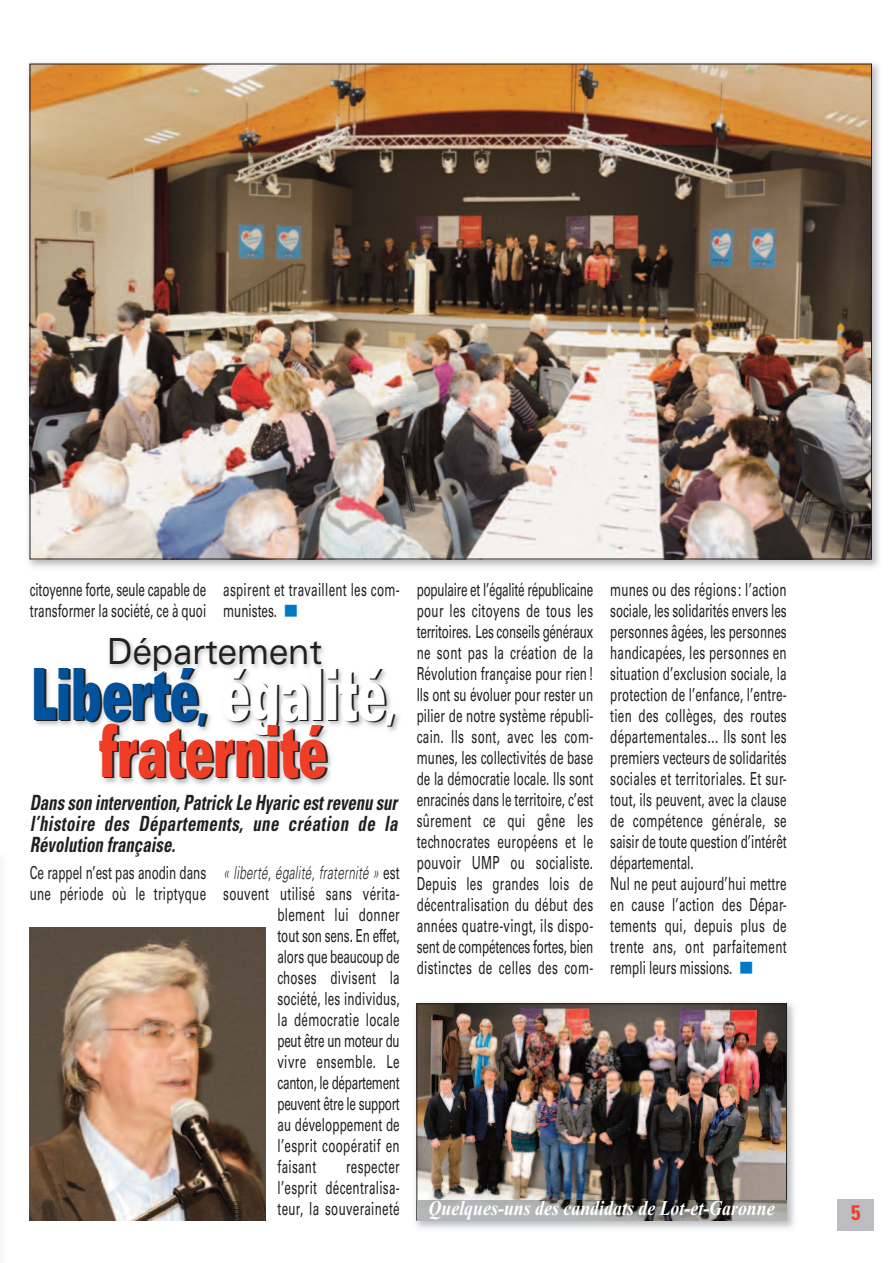
<style>
.page{position:relative;width:893px;height:1263px;background:#fff}
.page>*{position:absolute;margin:0;border:0;box-sizing:border-box;transform-origin:0 0}
.t1{font:900 expanded 72px/57px "Univers";color:#ef3e25;text-align:center;scale:.47 1}
.t2{font:expanded 36px "Univers";color:#231f20;scale:.8 1}
.t3{font:italic 700 condensed 21px/21px "Univers";letter-spacing:.025em;color:#231f20;text-align:justify;scale:.8 1}
.t4{font:italic 700 21px "Times New Roman";color:#fff;scale:.85 1}
.t5{font:700 condensed 21px "Univers";color:#ef3e25}
.t6{font:18px/21px "Univers";letter-spacing:.015em;color:#231f20;scale:.65 1}
.t7{font:18px/21px "Univers";letter-spacing:-.01em;color:#231f20;scale:.65 1}
.t8{font:18px "Univers";letter-spacing:-.025em;color:#231f20;scale:.65 1}
.t9{font:italic 300 18px "Univers";letter-spacing:.025em;color:#231f20;scale:.65 1}
.t10{font:18px "Univers";letter-spacing:-.02em;color:#231f20;scale:.65 1}
.t11{font:18px "Univers";letter-spacing:-.015em;color:#231f20;scale:.65 1}
.s1{color:#01529b}
.s2{font-size:45px;color:#01529b}
.s3{color:#fff}
.s4{font-size:45px;color:#fff}
.s5{font-weight:400;font-style:normal}
</style>
<div class="page">
<div style="left:838px;top:1199px;width:36px;height:32px;background:#bcbdc0"></div>
<img style="left:35px;top:638px;width:364px;height:147px">
<img style="left:28px;top:62px;width:851px;height:506px">
<img style="left:32px;top:66px;width:838px;height:491px">
<img style="left:30px;top:927px;width:235px;height:293px">
<img style="left:415px;top:1002px;width:379px;height:227px">
<img style="left:419px;top:1005px;width:366px;height:195px">
<svg style="left:787px;top:1200px;width:1px;height:20px"></svg>
<img style="left:417px;top:1200px;width:369px;height:20px">
<p class="t7" style="left:30px;top:580px;width:273px">citoyenne forte, seule capable de transformer la société, ce à quoi</p>
<p class="t6" style="left:223px;top:580px;width:273px">aspirent et travaillent les com&shy;munistes.</p>
<h2 class="t2" style="left:107px;top:638px;width:271px">Département</h2>
<h1 class="t1" style="left:31px;top:672px;width:775px"><span class="s1">Liberté</span><span class="s2">,</span> <span class="s3">égalité</span><span class="s4">, </span>fraternité</h1>
<p class="t3" style="left:30px;top:794px;width:461px">Dans son intervention, Patrick Le Hyaric est revenu sur l’histoire des Départements, une création de la Révolution française.</p>
<p class="t6" style="left:30px;top:863px;width:273px">Ce rappel n’est pas anodin dans une période où le triptyque</p>
<p class="t9" style="left:223px;top:866px;width:273px">« liberté, égalité, fraternité » <span class="s5">est</span></p>
<p class="t6" style="left:223px;top:885px;width:273px">souvent utilisé sans vérita-</p>
<p class="t6" style="left:278px;top:906px;width:190px">blement lui donner</p>
<p class="t7" style="left:278px;top:927px;width:190px">tout son sens. En effet,</p>
<p class="t11" style="left:278px;top:950px;width:190px">alors que beaucoup de</p>
<p class="t6" style="left:278px;top:969px;width:190px">choses divisent la</p>
<p class="t6" style="left:278px;top:990px;width:190px">société, les individus,</p>
<p class="t6" style="left:277px;top:1011px;width:190px">la démocratie locale</p>
<p class="t8" style="left:277px;top:1034px;width:190px">peut être un moteur du</p>
<p class="t6" style="left:278px;top:1053px;width:190px">vivre ensemble. Le</p>
<p class="t10" style="left:278px;top:1076px;width:190px">canton, le département</p>
<p class="t8" style="left:277px;top:1097px;width:190px">peuvent être le support</p>
<p class="t6" style="left:277px;top:1116px;width:190px">au développement de</p>
<p class="t6" style="left:277px;top:1137px;width:190px">l’esprit coopératif en</p>
<p class="t6" style="left:277px;top:1158px;width:61px">faisant</p>
<p class="t6" style="left:278px;top:1158px;width:190px;text-align:justify;text-indent:69px">respecter l’esprit décentralisa&shy;teur, la souveraineté</p>
<p class="t6" style="left:417px;top:580px;width:273px;text-align:justify">populaire et l’égalité républicaine pour les citoyens de tous les territoires. Les conseils généraux ne sont pas la création de la Révolution française pour rien!<br>Ils ont su évoluer pour rester un pilier de notre système républi&shy;cain. Ils sont, avec les com&shy;munes, les collectivités de base de la démocratie locale. Ils sont enracinés dans le territoire, c’est sûrement ce qui gêne les technocrates européens et le pouvoir UMP ou socialiste.<br>Depuis les grandes lois de décentralisation du début des années quatre-vingt, ils dispo&shy;sent de compétences fortes, bien distinctes de celles des com-</p>
<p class="t6" style="left:610px;top:580px;width:273px">munes ou des régions : l’action sociale, les solidarités envers les personnes âgées, les personnes handicapées, les personnes en situation d’exclusion sociale, la protection de l’enfance, l’entre&shy;tien des collèges, des routes départementales… Ils sont les premiers vecteurs de solidarités sociales et territoriales. Et sur&shy;tout, ils peuvent, avec la clause de compétence générale, se saisir de toute question d’intérêt départemental.<br>Nul ne peut aujourd’hui mettre en cause l’action des Dépar&shy;tements qui, depuis plus de trente ans, ont parfaitement rempli leurs missions.</p>
<p class="t4" style="left:429px;top:1196px;width:409px">Quelques-uns des candidats de Lot-et-Garonne</p>
<p class="t5" style="left:851px;top:1205px;width:11px">5</p>
</div>
